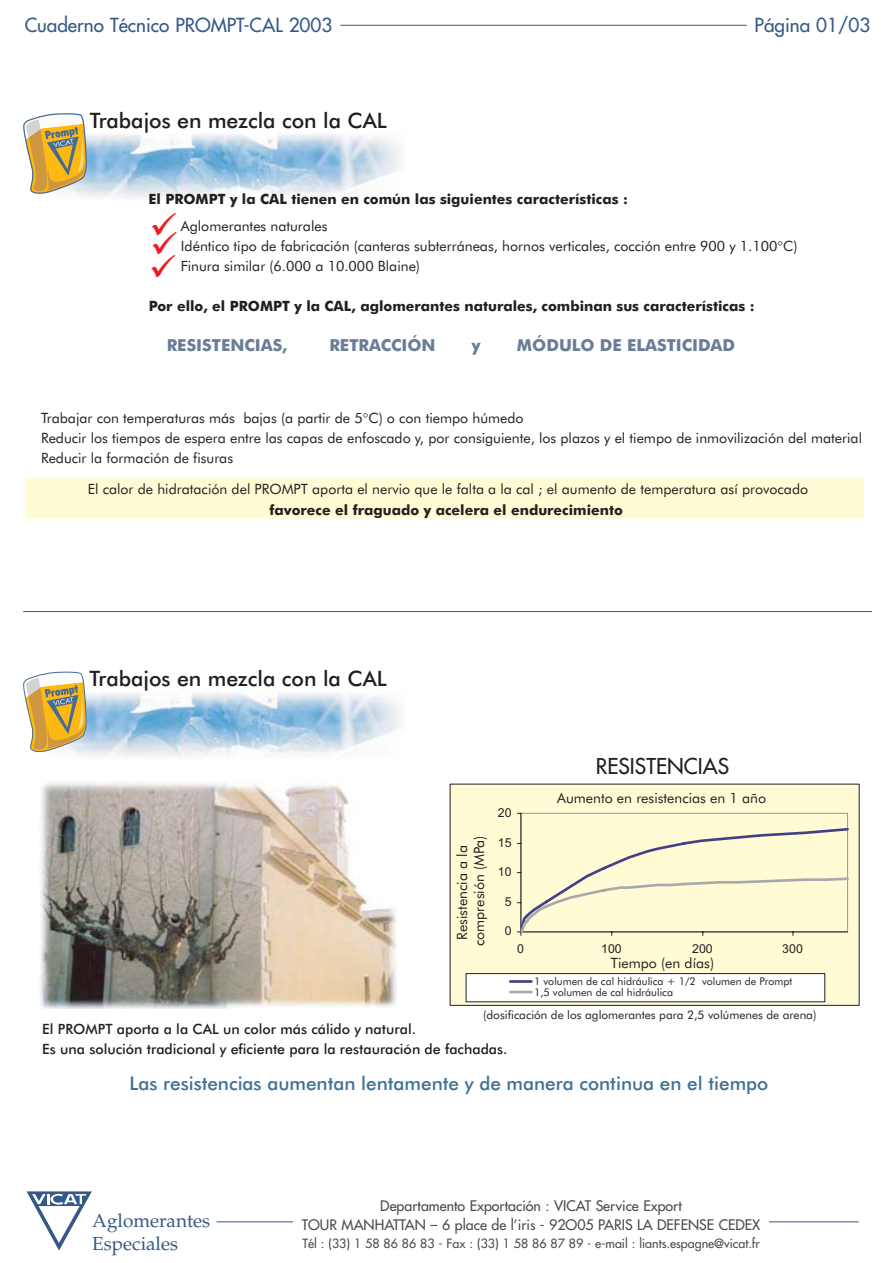
<style>
.page{position:relative;width:893px;height:1263px;background:#fff}
.page>*{position:absolute;margin:0;border:0;box-sizing:border-box;transform-origin:0 0}
.t1{font:500 21.3px "Futura BT";color:#231f20}
.t2{font:21.3px "Futura";color:#231f20}
.t3{font:500 18.9px "Futura BT";color:#3d7297}
.t4{font:18.9px "Futura";color:#355887}
.t5{font:18.9px/23.1px "Palatino";color:#355887}
.t6{font:700 16.5px "Futura BT";color:#6a7c97}
.t7{font:14.1px/20.1px "Futura BT";color:#231f20}
.t8{font:700 14.1px "Futura BT";color:#231f20}
.t9{font:500 14.1px/20.1px "Futura BT";color:#231f20}
.t10{font:14.1px/19.4px "Futura";color:#4c4c4e;text-align:center}
.t11{font:12.45px "Futura";color:#4c4c4e}
.t12{font:12.3px "Arial";color:#231f20}
.t13{font:11.85px "Futura BT";color:#231f20}
.t14{font:10.65px/10.6px "Futura BT";color:#231f20}
</style>
<div class="page">
<img style="left:66px;top:133px;width:334px;height:65px">
<svg style="left:23px;top:113px;width:64px;height:82px"></svg>
<div style="left:25px;top:477px;width:840px;height:42px;background:#fffcd5"></div>
<div style="left:24px;top:476px;width:841px;height:44px;border:2px solid #fff"></div>
<img style="left:66px;top:692px;width:334px;height:65px">
<img style="left:40px;top:782px;width:357px;height:227px">
<svg style="left:23px;top:671px;width:64px;height:82px"></svg>
<div style="left:450px;top:784px;width:409px;height:221px;background:#fffcd5"></div>
<svg style="left:517px;top:813px;width:332px;height:123px"></svg>
<div style="left:466px;top:974px;width:358px;height:28px;background:#fff"></div>
<hr style="left:510px;top:980px;width:21px;height:3px;background:#444088">
<hr style="left:510px;top:991px;width:21px;height:2px;background:#a7a9ac">
<hr style="left:340px;top:25px;width:406px;height:1px;background:#355887">
<hr style="left:23px;top:611px;width:848px;height:1px;background:#355887">
<svg style="left:27px;top:1191px;width:65px;height:60px"></svg>
<hr style="left:216px;top:1221px;width:642px;height:1px;background:#355887">
<div style="left:293px;top:1197px;width:475px;height:66px;background:#fff"></div>
<h2 class="t4" style="left:25px;top:15px;width:309px">Cuaderno Técnico PROMPT-CAL 2003</h2>
<h2 class="t4" style="left:754px;top:15px;width:117px">Página 01/03</h2>
<h1 class="t1" style="left:90px;top:111px;width:299px">Trabajos en mezcla con la CAL</h1>
<p class="t8" style="left:148px;top:193px;width:481px">El PROMPT y la CAL tienen en común las siguientes características :</p>
<p class="t7" style="left:181px;top:217px;width:618px">Aglomerantes naturales<br>Idéntico tipo de fabricación (canteras subterráneas, hornos verticales, cocción entre 900 y 1.100 C)<br>Finura similar (6.000 a 10.000 Blaine)</p>
<p class="t8" style="left:149px;top:300px;width:607px">Por ello, el PROMPT y la CAL, aglomerantes naturales, combinan sus características :</p>
<p class="t6" style="left:167px;top:338px;width:122px">RESISTENCIAS,</p>
<p class="t6" style="left:329px;top:338px;width:108px">RETRACCIÓN</p>
<p class="t6" style="left:472px;top:338px;width:10px">y</p>
<p class="t6" style="left:517px;top:338px;width:220px">MÓDULO DE ELASTICIDAD</p>
<p class="t7" style="left:41px;top:409px;width:822px">Trabajar con temperaturas más bajas (a partir de 5 C) o con tiempo húmedo<br>Reducir los tiempos de espera entre las capas de enfoscado y, por consiguiente, los plazos y el tiempo de inmovilización del material<br>Reducir la formación de fisuras</p>
<p class="t7" style="left:88px;top:479px;width:722px">El calor de hidratación del PROMPT aporta el nervio que le falta a la cal ; el aumento de temperatura así provocado</p>
<p class="t8" style="left:269px;top:504px;width:355px">favorece el fraguado y acelera el endurecimiento</p>
<h1 class="t1" style="left:89px;top:670px;width:299px">Trabajos en mezcla con la CAL</h1>
<p class="t7" style="left:454px;top:946px;width:112px;line-height:17.1px;text-align:center;rotate:-90deg">Resistencia a la compresión (MPa)</p>
<p class="t12" style="left:498px;top:808px;width:15px">20</p>
<p class="t12" style="left:498px;top:838px;width:15px">15</p>
<p class="t12" style="left:498px;top:867px;width:15px">10</p>
<p class="t12" style="left:505px;top:897px;width:8px">5</p>
<p class="t12" style="left:505px;top:927px;width:8px">0</p>
<h1 class="t2" style="left:596px;top:755px;width:135px">RESISTENCIAS</h1>
<p class="t7" style="left:557px;top:789px;width:210px">Aumento en resistencias en 1 año</p>
<p class="t12" style="left:517px;top:944px;width:8px">0</p>
<p class="t12" style="left:601px;top:944px;width:22px">100</p>
<p class="t12" style="left:692px;top:944px;width:22px">200</p>
<p class="t12" style="left:782px;top:944px;width:22px">300</p>
<p class="t7" style="left:611px;top:954px;width:105px">Tiempo (en días)</p>
<p class="t14" style="left:534px;top:977px;width:260px">1 volumen de cal hidráulica + 1/2 volumen de Prompt<br>1,5 volumen de cal hidráulica</p>
<p class="t13" style="left:483px;top:1010px;width:335px">(dosificación de los aglomerantes para 2,5 volúmenes de arena)</p>
<p class="t9" style="left:42px;top:1020px;width:466px">El PROMPT aporta a la CAL un color más cálido y natural.<br>Es una solución tradicional y eficiente para la restauración de fachadas.</p>
<h2 class="t3" style="left:129px;top:1075px;width:640px">Las resistencias aumentan lentamente y de manera continua en el tiempo</h2>
<h2 class="t5" style="left:92px;top:1211px;width:119px">Aglomerantes<br>Especiales</h2>
<p class="t10" style="left:302px;top:1197px;width:460px">Departamento Exportación : VICAT Service Export<br>TOUR MANHATTAN – 6 place de l’iris - 92O05 PARIS LA DEFENSE CEDEX</p>
<p class="t11" style="left:302px;top:1237px;width:459px">Tél : (33) 1 58 86 86 83 - Fax : (33) 1 58 86 87 89 - e-mail : liants.espagne@vicat.fr</p>
</div>
